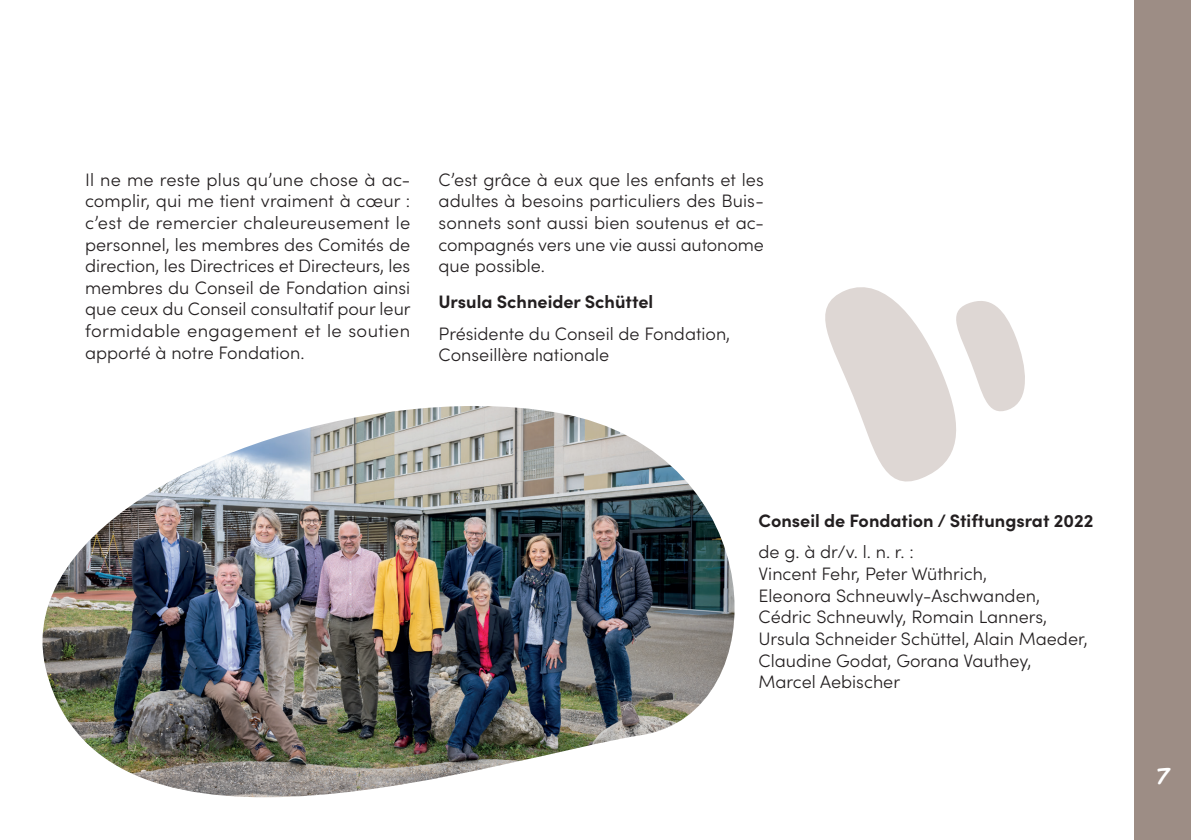
<style>
.page{position:relative;width:1191px;height:840px;background:#fff}
.page>*{position:absolute;margin:0;border:0;box-sizing:border-box;transform-origin:0 0}
.t1{font:24px "Sriracha";color:#fff}
.t2{font:300 18px/21.6px "Sofia Pro";color:#231f20;text-align:justify}
.t3{font:700 18px "Sofia Pro";color:#231f20}
</style>
<div class="page">
<img style="left:43px;top:406px;width:692px;height:392px">
<svg style="left:825px;top:287px;width:200px;height:195px"></svg>
<div style="left:1134px;top:0;width:57px;height:839px;background:#9d8d85"></div>
<p class="t2" style="left:85px;top:167px;width:327px">Il ne me reste plus qu’une chose à ac&shy;complir, qui me tient vraiment à cœur : c’est de remercier chaleureusement le personnel, les membres des Comités de direction, les Directrices et Directeurs, les membres du Conseil de Fondation ainsi que ceux du Conseil consultatif pour leur formidable engagement et le soutien apporté à notre Fondation.</p>
<p class="t2" style="left:438px;top:167px;width:327px">C’est grâce à eux que les enfants et les adultes à besoins particuliers des Buis&shy;sonnets sont aussi bien soutenus et ac&shy;compagnés vers une vie aussi autonome que possible.</p>
<p class="t3" style="left:438px;top:287px;width:216px">Ursula Schneider Schüttel</p>
<p class="t2" style="left:438px;top:321px;width:293px">Présidente du Conseil de Fondation,<br>Conseillère nationale</p>
<p class="t3" style="left:758px;top:506px;width:336px">Conseil de Fondation / Stiftungsrat 2022</p>
<p class="t2" style="left:758px;top:540px;width:331px;text-align:left">de g. à dr/v. l. n. r. :<br>Vincent Fehr, Peter Wüthrich,<br>Eleonora Schneuwly-Aschwanden,<br>Cédric Schneuwly, Romain Lanners,<br>Ursula Schneider Schüttel, Alain Maeder,<br>Claudine Godat, Gorana Vauthey,<br>Marcel Aebischer</p>
<h1 class="t1" style="left:1155px;top:761px;width:15px">7</h1>
</div>
